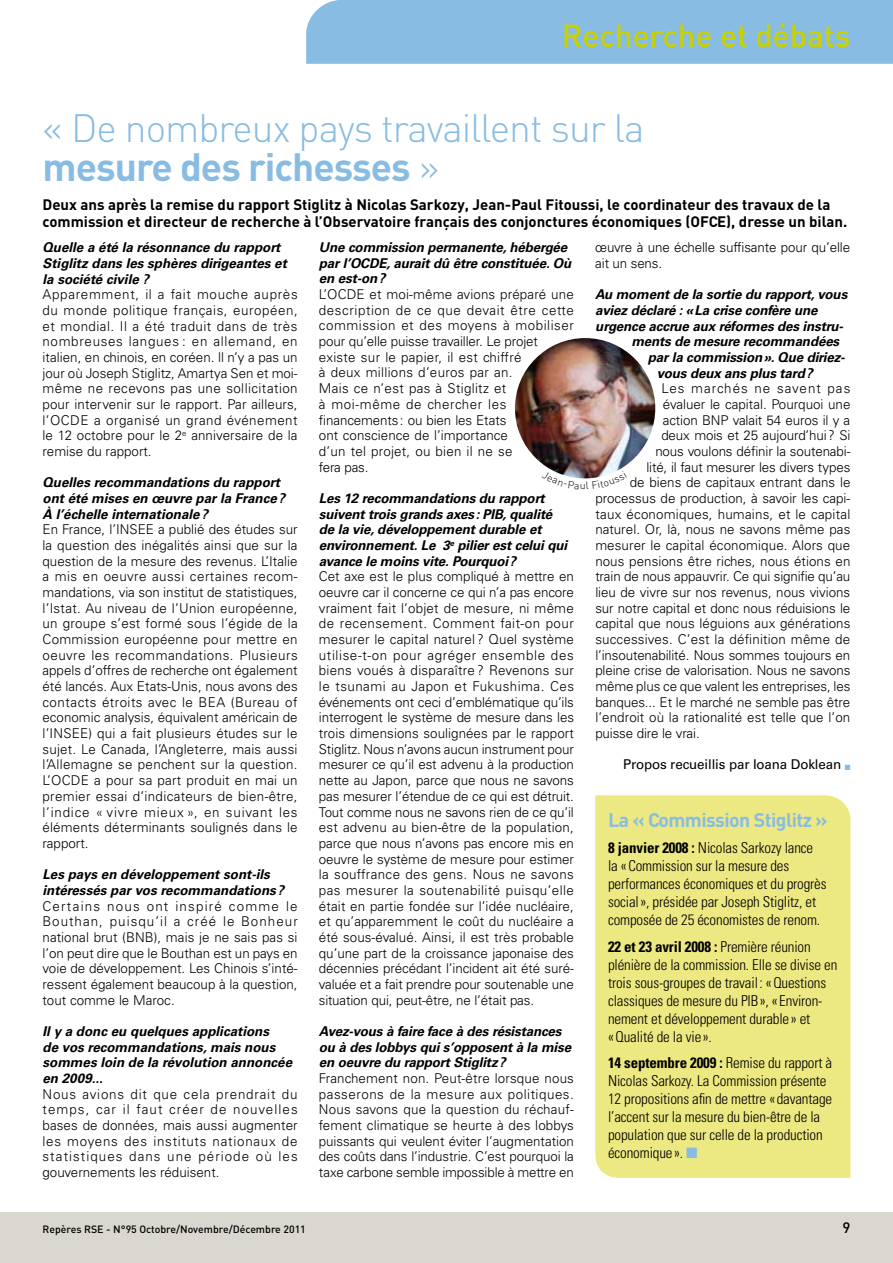
<style>
.page{position:relative;width:893px;height:1263px;background:#fff}
.page>*{position:absolute;margin:0;border:0;box-sizing:border-box;transform-origin:0 0}
.t1{font:300 39px/39px "DIN";letter-spacing:-.025em;color:#88bce2}
.t2{font:500 31.5px "DIN";color:#c9d200}
.t3{font:700 19.5px "DIN";letter-spacing:-.03em;color:#88bce2}
.t4{font:300 condensed 15px/18px "Univers LT Std";letter-spacing:-.01em;color:#000}
.t5{font:700 15px/16.5px "DIN";color:#000}
.t6{font:500 15px "DIN";color:#000}
.t7{font:300 13.5px/15.6px "Univers LT Std";color:#000;text-align:justify}
.t8{font:italic 700 13.5px/15.6px "Univers LT Std";letter-spacing:-.01em;color:#000}
.t9{font:300 13.5px/15.6px "Univers LT Std";letter-spacing:.02em;color:#000}
.t10{font:13.5px "Univers LT Std";letter-spacing:-.01em;color:#000}
.t11{font:300 13.5px "Univers LT Std";letter-spacing:.075em;color:#000}
.t12{font:500 10.5px "DIN";color:#000}
.s1{font-weight:700}
.s2{color:#88bce2}
</style>
<div class="page">
<div style="left:0;top:1212px;width:893px;height:51px;background:#dad7d0"></div>
<div style="left:595px;top:795px;width:255px;height:383px;background:#ede982"></div>
<img style="left:515px;top:338px;width:140px;height:140px;border-radius:70px">
<div style="left:306px;top:0;width:587px;height:64px;background:#88bce2"></div>
<svg style="left:554px;top:471px;width:62px;height:8px"></svg>
<h2 class="t2" style="left:562px;top:16px;width:290px">Recherche et débats</h2>
<h1 class="t1" style="left:43px;top:108px;width:603px">« De nombreux pays travaillent sur la <span class="s1">mesure des richesses</span> »</h1>
<p class="t5" style="left:43px;top:196px;width:806px">Deux ans après la remise du rapport Stiglitz à Nicolas Sarkozy, Jean-Paul Fitoussi, le coordinateur des travaux de la commission et directeur de recherche à l’Observatoire français des conjonctures économiques (OFCE), dresse un bilan.</p>
<p class="t7" style="left:595px;top:240px;width:256px">œuvre à une échelle suffisante pour qu’elle ait un sens.</p>
<p class="t8" style="left:595px;top:287px;width:254px">Au moment de la sortie du rapport, vous</p>
<p class="t8" style="left:595px;top:303px;width:224px">aviez déclaré : «La crise confère une</p>
<p class="t8" style="left:595px;top:318px;width:249px">urgence accrue aux réformes des instru-</p>
<p class="t8" style="left:631px;top:334px;width:209px">ments de mesure recommandées</p>
<p class="t8" style="left:648px;top:350px;width:199px">par la commission». Que diriez-</p>
<p class="t8" style="left:657px;top:365px;width:158px">vous deux ans plus tard?</p>
<p class="t11" style="left:661px;top:380px;width:190px">Les marchés ne savent pas</p>
<p class="t7" style="left:663px;top:396px;width:189px">évaluer le capital. Pourquoi une</p>
<p class="t7" style="left:663px;top:412px;width:189px">action BNP valait 54 euros il y a</p>
<p class="t7" style="left:661px;top:428px;width:190px">deux mois et 25 aujourd’hui? Si</p>
<p class="t7" style="left:655px;top:443px;width:197px">nous voulons définir la soutenabi-</p>
<p class="t7" style="left:646px;top:459px;width:206px">lité, il faut mesurer les divers types</p>
<p class="t7" style="left:630px;top:475px;width:222px">de biens de capitaux entrant dans le</p>
<p class="t7" style="left:595px;top:490px;width:256px">processus de production, à savoir les capi-</p>
<p class="t7" style="left:595px;top:506px;width:257px">taux économiques, humains, et le capital</p>
<p class="t7" style="left:595px;top:522px;width:257px">naturel. Or, là, nous ne savons même pas</p>
<p class="t7" style="left:595px;top:537px;width:256px">mesurer le capital économique. Alors que</p>
<p class="t7" style="left:595px;top:553px;width:257px">nous pensions être riches, nous étions en</p>
<p class="t7" style="left:595px;top:569px;width:256px">train de nous appauvrir. Ce qui signifie qu’au</p>
<p class="t7" style="left:595px;top:584px;width:256px">lieu de vivre sur nos revenus, nous vivions</p>
<p class="t7" style="left:595px;top:600px;width:256px">sur notre capital et donc nous réduisions le</p>
<p class="t7" style="left:595px;top:616px;width:257px">capital que nous léguions aux générations</p>
<p class="t7" style="left:595px;top:631px;width:256px">successives. C’est la définition même de</p>
<p class="t7" style="left:595px;top:647px;width:256px">l’insoutenabilité. Nous sommes toujours en</p>
<p class="t7" style="left:595px;top:663px;width:256px">pleine crise de valorisation. Nous ne savons</p>
<p class="t7" style="left:595px;top:678px;width:257px">même plus ce que valent les entreprises, les</p>
<p class="t7" style="left:595px;top:694px;width:256px">banques... Et le marché ne semble pas être</p>
<p class="t7" style="left:595px;top:710px;width:257px">l’endroit où la rationalité est telle que l’on</p>
<p class="t7" style="left:595px;top:725px;width:106px">puisse dire le vrai.</p>
<p class="t10" style="left:623px;top:757px;width:229px">Propos recueillis par Ioana Doklean <span class="s2">■</span></p>
<p class="t8" style="left:43px;top:240px;width:246px">Quelle a été la résonnance du rapport<br>Stiglitz dans les sphères dirigeantes et la société civile ?</p>
<p class="t7" style="left:43px;top:287px;width:257px">Apparemment, il a fait mouche auprès du monde politique français, européen, et mondial. Il a été traduit dans de très nombreuses langues : en allemand, en italien, en chinois, en coréen. ll n’y a pas un jour où Joseph Stiglitz, Amartya Sen et moi&shy;même ne recevons pas une sollicitation pour intervenir sur le rapport. Par ailleurs, l’OCDE a organisé un grand événement le 12 octobre pour le 2<sup>e</sup> anniversaire de la remise du rapport.</p>
<p class="t8" style="left:43px;top:475px;width:244px">Quelles recommandations du rapport ont été mises en œuvre par la France?<br>À l’échelle internationale?</p>
<p class="t7" style="left:43px;top:522px;width:257px">En France, l’INSEE a publié des études sur la question des inégalités ainsi que sur la question de la mesure des revenus. L’Italie a mis en oeuvre aussi certaines recom&shy;mandations, via son institut de statistiques, l’Istat. Au niveau de l’Union européenne, un groupe s’est formé sous l’égide de la Commission européenne pour mettre en oeuvre les recommandations. Plusieurs appels d’offres de recherche ont également été lancés. Aux Etats-Unis, nous avons des contacts étroits avec le BEA (Bureau of economic analysis, équivalent américain de l’INSEE) qui a fait plusieurs études sur le sujet. Le Canada, l’Angleterre, mais aussi l’Allemagne se penchent sur la question.<br>L’OCDE a pour sa part produit en mai un premier essai d’indicateurs de bien-être, l’indice « vivre mieux », en suivant les éléments déterminants soulignés dans le rapport.</p>
<p class="t8" style="left:43px;top:867px;width:243px">Les pays en développement sont-ils intéressés par vos recommandations?</p>
<p class="t7" style="left:43px;top:898px;width:257px">Certains nous ont inspiré comme le Bouthan, puisqu’il a créé le Bonheur national brut (BNB), mais je ne sais pas si l’on peut dire que le Bouthan est un pays en voie de développement. Les Chinois s’inté&shy;ressent également beaucoup à la question, tout comme le Maroc.</p>
<p class="t8" style="left:43px;top:1024px;width:251px">Il y a donc eu quelques applications<br>de vos recommandations, mais nous sommes loin de la révolution annoncée en 2009...</p>
<p class="t7" style="left:43px;top:1086px;width:257px">Nous avions dit que cela prendrait du temps, car il faut créer de nouvelles bases de données, mais aussi augmenter les moyens des instituts nationaux de statistiques dans une période où les gouvernements les réduisent.</p>
<p class="t8" style="left:319px;top:240px;width:254px">Une commission permanente, hébergée par l’OCDE, aurait dû être constituée. Où en est-on?</p>
<p class="t9" style="left:319px;top:287px;width:256px">L’OCDE et moi-même avions préparé une description de ce que devait être cette commission et des moyens à mobiliser pour qu’elle puisse travailler. Le projet existe sur le papier, il est chiffré<br>à deux millions d’euros par an.<br>Mais ce n’est pas à Stiglitz et<br>à moi-même de chercher les financements: ou bien les Etats<br>ont conscience de l’importance<br>d’un tel projet, ou bien il ne se<br>fera pas.</p>
<p class="t8" style="left:319px;top:490px;width:250px">Les 12 recommandations du rapport suivent trois grands axes: PIB, qualité de la vie, développement durable et environnement. Le 3<sup>e</sup> pilier est celui qui avance le moins vite. Pourquoi?</p>
<p class="t7" style="left:319px;top:569px;width:257px">Cet axe est le plus compliqué à mettre en oeuvre car il concerne ce qui n’a pas encore vraiment fait l’objet de mesure, ni même de recensement. Comment fait-on pour mesurer le capital naturel ? Quel système utilise-t-on pour agréger ensemble des biens voués à disparaître ? Revenons sur le tsunami au Japon et Fukushima. Ces événements ont ceci d’emblématique qu’ils interrogent le système de mesure dans les trois dimensions soulignées par le rapport Stiglitz. Nous n’avons aucun instrument pour mesurer ce qu’il est advenu à la production nette au Japon, parce que nous ne savons pas mesurer l’étendue de ce qui est détruit.<br>Tout comme nous ne savons rien de ce qu’il est advenu au bien-être de la population, parce que nous n’avons pas encore mis en oeuvre le système de mesure pour estimer la souffrance des gens. Nous ne savons pas mesurer la soutenabilité puisqu’elle était en partie fondée sur l’idée nucléaire, et qu’apparemment le coût du nucléaire a été sous-évalué. Ainsi, il est très probable qu’une part de la croissance japonaise des décennies précédant l’incident ait été suré&shy;valuée et a fait prendre pour soutenable une situation qui, peut-être, ne l’était pas.</p>
<p class="t8" style="left:319px;top:1024px;width:254px">Avez-vous à faire face à des résistances ou à des lobbys qui s’opposent à la mise en oeuvre du rapport Stiglitz?</p>
<p class="t7" style="left:319px;top:1070px;width:257px">Franchement non. Peut-être lorsque nous passerons de la mesure aux politiques.<br>Nous savons que la question du réchauf&shy;fement climatique se heurte à des lobbys puissants qui veulent éviter l’augmentation des coûts dans l’industrie. C’est pourquoi la taxe carbone semble impossible à mettre en</p>
<h3 class="t3" style="left:608px;top:807px;width:221px">La « Commission Stiglitz »</h3>
<p class="t4" style="left:608px;top:839px;width:220px"><span class="s1">8 janvier 2008 :</span> Nicolas Sarkozy lance la «Commission sur la mesure des performances économiques et du progrès social», présidée par Joseph Stiglitz, et composée de 25 économistes de renom.</p>
<p class="t4" style="left:608px;top:937px;width:231px"><span class="s1">22 et 23 avril 2008 :</span> Première réunion plénière de la commission. Elle se divise en trois sous-groupes de travail: «Questions classiques de mesure du PIB», «Environ&shy;nement et développement durable» et «Qualité de la vie».</p>
<p class="t4" style="left:608px;top:1054px;width:226px"><span class="s1">14 septembre 2009 :</span> Remise du rapport à Nicolas Sarkozy. La Commission présente 12 propositions afin de mettre «davantage l’accent sur la mesure du bien-être de la population que sur celle de la production économique». <span class="s2">■</span></p>
<p class="t12" style="left:43px;top:1222px;width:265px">Repères RSE - N°95 Octobre/Novembre/Décembre 2011</p>
<p class="t6" style="left:842px;top:1218px;width:9px">9</p>
</div>
